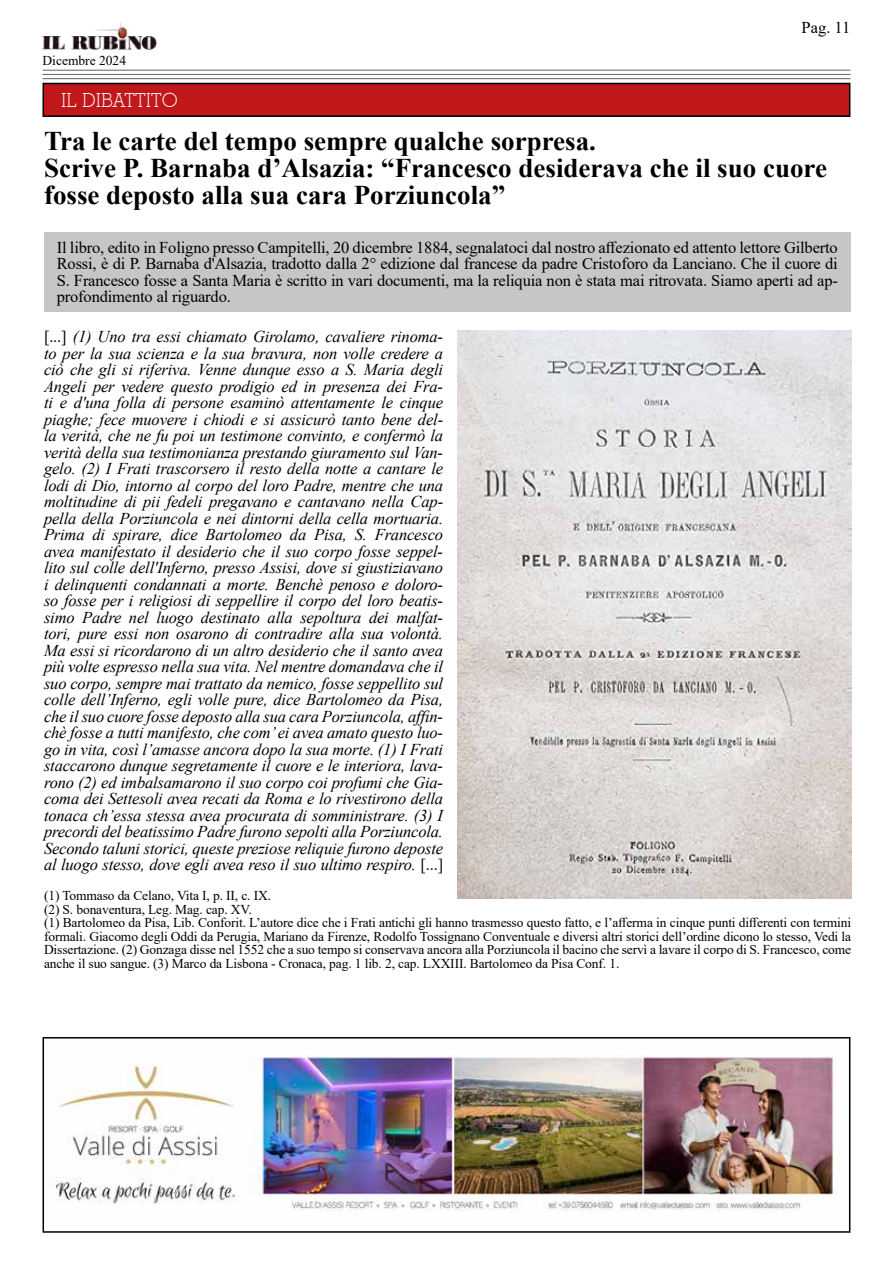
<style>
.page{position:relative;width:893px;height:1276px;background:#fff}
.page>*{position:absolute;margin:0;border:0;box-sizing:border-box;transform-origin:0 0}
.t1{font:700 27px/27px "Times New Roman";color:#000}
.t2{font:300 19.5px "Stymie BT";color:#fff}
.t3{font:italic 16.5px/16.5px "Times New Roman";letter-spacing:-.01em;color:#000;text-align:justify}
.t4{font:16.5px/16.5px "Times New Roman";letter-spacing:-.01em;color:#000;text-align:justify}
.t5{font:13.5px/13.5px "Times New Roman";letter-spacing:-.01em;color:#000}
.s1{font-style:normal}
</style>
<div class="page">
<hr style="left:43px;top:70px;width:807px;height:1px;background:#646363">
<hr style="left:43px;top:74px;width:807px;height:1px;background:#646363">
<hr style="left:43px;top:78px;width:807px;height:1px;background:#646363">
<img style="left:43px;top:22px;width:113px;height:28px">
<img style="left:50px;top:1055px;width:787px;height:157px">
<div style="left:43px;top:1037px;width:807px;height:195px;border:2px solid #000"></div>
<img style="left:457px;top:331px;width:395px;height:567px">
<div style="left:44px;top:232px;width:806px;height:80px;background:#c6c6c6"></div>
<div style="left:43px;top:83px;width:807px;height:33px;background:#c0181a"></div>
<div style="left:43px;top:83px;width:807px;height:34px;border:2px solid #000"></div>
<p class="t5" style="left:43px;top:53px;width:85px">Dicembre 2024</p>
<p class="t4" style="left:802px;top:18px;width:50px">Pag. 11</p>
<p class="t2" style="left:61px;top:88px;width:118px">IL DIBATTITO</p>
<h1 class="t1" style="left:44px;top:127px;width:784px">Tra le carte del tempo sempre qualche sorpresa.<br>Scrive P. Barnaba d’Alsazia: “Francesco desiderava che il suo cuore fosse deposto alla sua cara Porziuncola”</h1>
<p class="t4" style="left:57px;top:238px;width:783px">Il libro, edito in Foligno presso Campitelli, 20 dicembre 1884, segnalatoci dal nostro affezionato ed attento lettore Gilberto Rossi, è di P. Barnaba d'Alsazia, tradotto dalla 2° edizione dal francese da padre Cristoforo da Lanciano. Che il cuore di S. Francesco fosse a Santa Maria è scritto in vari documenti, ma la reliquia non è stata mai ritrovata. Siamo aperti ad ap&shy;profondimento al riguardo.</p>
<p class="t3" style="left:44px;top:328px;width:401px"><span class="s1">[...]</span> (1) Uno tra essi chiamato Girolamo, cavaliere rinoma&shy;to per la sua scienza e la sua bravura, non volle credere a ciò che gli si riferiva. Venne dunque esso a S. Maria degli Angeli per vedere questo prodigio ed in presenza dei Fra&shy;ti e d'una folla di persone esaminò attentamente le cinque piaghe; fece muovere i chiodi e si assicurò tanto bene del&shy;la verità, che ne fu poi un testimone convinto, e confermò la verità della sua testimonianza prestando giuramento sul Van&shy;gelo. (2) I Frati trascorsero il resto della notte a cantare le lodi di Dio, intorno al corpo del loro Padre, mentre che una moltitudine di pii fedeli pregavano e cantavano nella Cap&shy;pella della Porziuncola e nei dintorni della cella mortuaria.<br>Prima di spirare, dice Bartolomeo da Pisa, S. Francesco avea manifestato il desiderio che il suo corpo fosse seppel&shy;lito sul colle dell'Inferno, presso Assisi, dove si giustiziavano i delinquenti condannati a morte. Benchè penoso e doloro&shy;so fosse per i religiosi di seppellire il corpo del loro beatis&shy;simo Padre nel luogo destinato alla sepoltura dei malfat&shy;tori, pure essi non osarono di contradire alla sua volontà.<br>Ma essi si ricordarono di un altro desiderio che il santo avea più volte espresso nella sua vita. Nel mentre domandava che il suo corpo, sempre mai trattato da nemico, fosse seppellito sul colle dell’Inferno, egli volle pure, dice Bartolomeo da Pisa, che il suo cuore fosse deposto alla sua cara Porziuncola, affin&shy;chè fosse a tutti manifesto, che com’ ei avea amato questo luo&shy;go in vita, così l’amasse ancora dopo la sua morte. (1) I Frati staccarono dunque segretamente il cuore e le interiora, lava&shy;rono (2) ed imbalsamarono il suo corpo coi profumi che Gia&shy;coma dei Settesoli avea recati da Roma e lo rivestirono della tonaca ch’essa stessa avea procurata di somministrare. (3) I precordi del beatissimo Padre furono sepolti alla Porziuncola.<br>Secondo taluni storici, queste preziose reliquie furono deposte al luogo stesso, dove egli avea reso il suo ultimo respiro. <span class="s1">[...]</span></p>
<p class="t5" style="left:44px;top:888px;width:809px">(1) Tommaso da Celano, Vita I, p. II, c. IX.<br>(2) S. bonaventura, Leg. Mag. cap. XV.<br>(1) Bartolomeo da Pisa, Lib. Conforit. L’autore dice che i Frati antichi gli hanno trasmesso questo fatto, e l’afferma in cinque punti differenti con termini formali. Giacomo degli Oddi da Perugia, Mariano da Firenze, Rodolfo Tossignano Conventuale e diversi altri storici dell’ordine dicono lo stesso, Vedi la Dissertazione. (2) Gonzaga disse nel 1552 che a suo tempo si conservava ancora alla Porziuncola il bacino che servì a lavare il corpo di S. Francesco, come anche il suo sangue. (3) Marco da Lisbona - Cronaca, pag. 1 lib. 2, cap. LXXIII. Bartolomeo da Pisa Conf. 1.</p>
</div>
